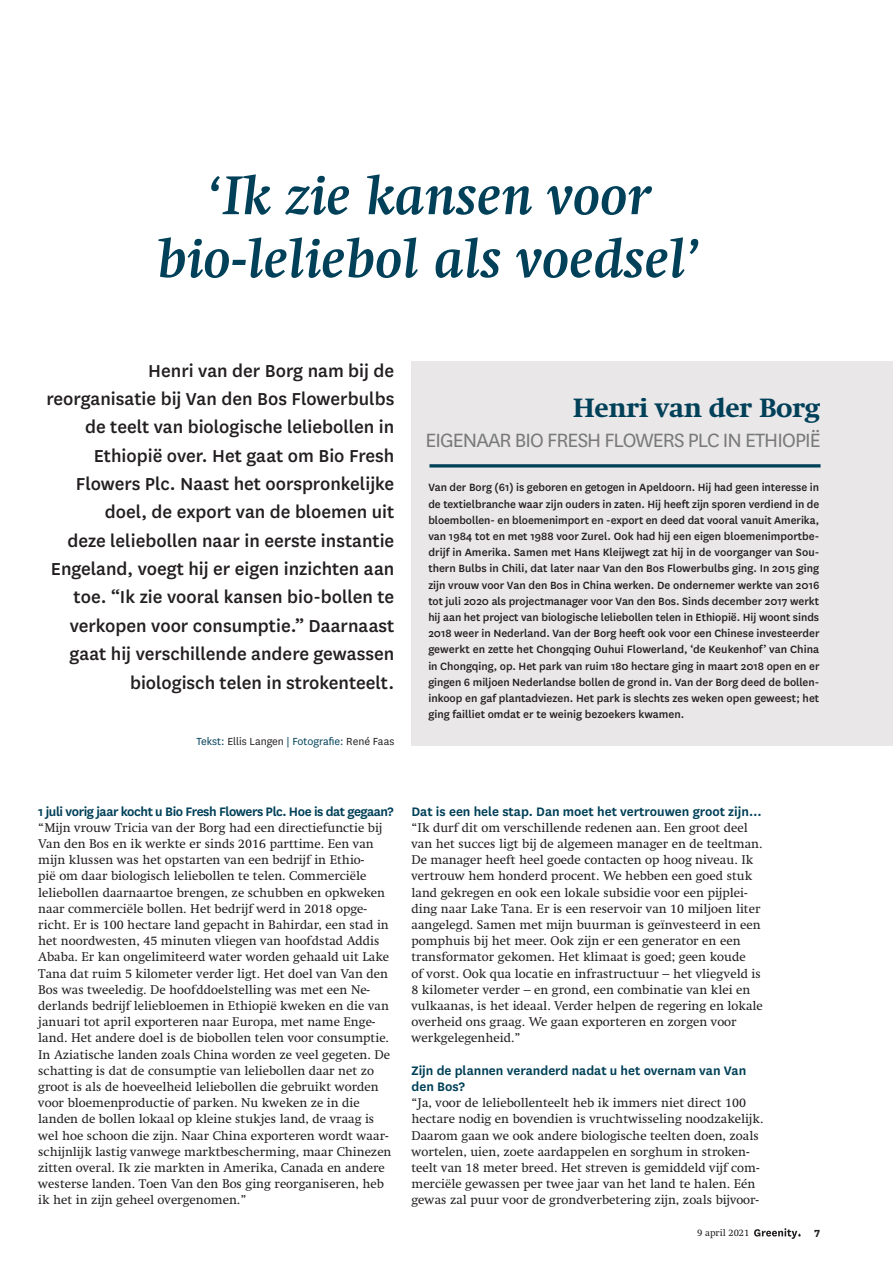
<style>
.page{position:relative;width:893px;height:1263px;background:#fff}
.page>*{position:absolute;margin:0;border:0;box-sizing:border-box;transform-origin:0 0}
.t1{font:italic 700 55.5px/63px "Swift LT Pro";color:#004058;text-align:center}
.t2{font:800 27px "Swift LT Pro";letter-spacing:-.02em;color:#004058}
.t3{font:22.5px "National";letter-spacing:-.04em;color:#787a79}
.t4{font:500 20.25px/28.3px "National";color:#231f20;text-align:right}
.t5{font:600 14.4px/16.2px "National";color:#004058}
.t6{font:600 14.4px "National";letter-spacing:-.03em;color:#004058}
.t7{font:12.9px/16.2px "Swift LT Pro";color:#231f20}
.t8{font:500 12.3px/16.2px "National";color:#231f20;text-align:justify}
.t9{font:12px "National";color:#231f20}
.t10{font:700 12px "National";color:#231f20}
.t11{font:9.75px "Swift LT Pro";color:#231f20}
.s1{color:#004058}
</style>
<div class="page">
<svg style="left:754px;top:1228px;width:47px;height:11px"></svg>
<div style="left:411px;top:361px;width:482px;height:385px;background:#e9e7e8"></div>
<hr style="left:429px;top:464px;width:391px;height:3px;background:#004058">
<h1 class="t1" style="left:157px;top:163px;width:545px">‘Ik zie kansen voor bio-leliebol als voedsel’</h1>
<p class="t4" style="left:46px;top:355px;width:349px">Henri van der Borg nam bij de reorganisatie bij Van den Bos Flowerbulbs de teelt van biologische leliebollen in Ethiopië over. Het gaat om Bio Fresh Flowers Plc. Naast het oorspronkelijke doel, de export van de bloemen uit<br>deze leliebollen naar in eerste instantie Engeland, voegt hij er eigen inzichten aan toe. “Ik zie vooral kansen bio-bollen te verkopen voor consumptie.” Daarnaast gaat hij verschillende andere gewassen biologisch telen in strokenteelt.</p>
<p class="t9" style="left:196px;top:734px;width:199px"><span class="s1">Tekst:</span> Ellis Langen <span class="s1">| Fotografie:</span> René Faas</p>
<h2 class="t2" style="left:573px;top:391px;width:249px">Henri van der Borg</h2>
<h3 class="t3" style="left:425px;top:425px;width:397px">EIGENAAR BIO FRESH FLOWERS PLC IN ETHIOPIË</h3>
<p class="t8" style="left:428px;top:479px;width:393px">Van der Borg (61) is geboren en getogen in Apeldoorn. Hij had geen interesse in de textielbranche waar zijn ouders in zaten. Hij heeft zijn sporen verdiend in de bloembollen- en bloemenimport en -export en deed dat vooral vanuit Amerika, van 1984 tot en met 1988 voor Zurel. Ook had hij een eigen bloemenimportbe&shy;drijf in Amerika. Samen met Hans Kleijwegt zat hij in de voorganger van Sou&shy;thern Bulbs in Chili, dat later naar Van den Bos Flowerbulbs ging. In 2015 ging zijn vrouw voor Van den Bos in China werken. De ondernemer werkte van 2016 tot juli 2020 als projectmanager voor Van den Bos. Sinds december 2017 werkt hij aan het project van biologische leliebollen telen in Ethiopië. Hij woont sinds 2018 weer in Nederland. Van der Borg heeft ook voor een Chinese investeerder gewerkt en zette het Chongqing Ouhui Flowerland, ‘de Keukenhof’ van China in Chongqing, op. Het park van ruim 180 hectare ging in maart 2018 open en er gingen 6 miljoen Nederlandse bollen de grond in. Van der Borg deed de bollen&shy;inkoop en gaf plantadviezen. Het park is slechts zes weken open geweest; het ging failliet omdat er te weinig bezoekers kwamen.</p>
<p class="t6" style="left:38px;top:801px;width:357px">1 juli vorig jaar kocht u Bio Fresh Flowers Plc. Hoe is dat gegaan?</p>
<p class="t7" style="left:38px;top:819px;width:355px">“Mijn vrouw Tricia van der Borg had een directiefunctie bij Van den Bos en ik werkte er sinds 2016 parttime. Een van mijn klussen was het opstarten van een bedrijf in Ethio-<br>pië om daar biologisch leliebollen te telen. Commerciële leliebollen daarnaartoe brengen, ze schubben en opkweken naar commerciële bollen. Het bedrijf werd in 2018 opge&shy;richt. Er is 100 hectare land gepacht in Bahirdar, een stad in het noordwesten, 45 minuten vliegen van hoofdstad Addis Ababa. Er kan ongelimiteerd water worden gehaald uit Lake Tana dat ruim 5 kilometer verder ligt. Het doel van Van den Bos was tweeledig. De hoofddoelstelling was met een Ne&shy;derlands bedrijf leliebloemen in Ethiopië kweken en die van januari tot april exporteren naar Europa, met name Enge&shy;land. Het andere doel is de biobollen telen voor consumptie.<br>In Aziatische landen zoals China worden ze veel gegeten. De schatting is dat de consumptie van leliebollen daar net zo groot is als de hoeveelheid leliebollen die gebruikt worden voor bloemenproductie of parken. Nu kweken ze in die landen de bollen lokaal op kleine stukjes land, de vraag is wel hoe schoon die zijn. Naar China exporteren wordt waar&shy;schijnlijk lastig vanwege marktbescherming, maar Chinezen zitten overal. Ik zie markten in Amerika, Canada en andere westerse landen. Toen Van den Bos ging reorganiseren, heb ik het in zijn geheel overgenomen.”</p>
<p class="t5" style="left:411px;top:802px;width:352px">Dat is een hele stap. Dan moet het vertrouwen groot zijn…</p>
<p class="t7" style="left:411px;top:819px;width:353px">“Ik durf dit om verschillende redenen aan. Een groot deel van het succes ligt bij de algemeen manager en de teeltman.<br>De manager heeft heel goede contacten op hoog niveau. Ik vertrouw hem honderd procent. We hebben een goed stuk land gekregen en ook een lokale subsidie voor een pijplei&shy;ding naar Lake Tana. Er is een reservoir van 10 miljoen liter aangelegd. Samen met mijn buurman is geïnvesteerd in een pomphuis bij het meer. Ook zijn er een generator en een transformator gekomen. Het klimaat is goed; geen koude<br>of vorst. Ook qua locatie en infrastructuur – het vliegveld is 8 kilometer verder – en grond, een combinatie van klei en vulkaanas, is het ideaal. Verder helpen de regering en lokale overheid ons graag. We gaan exporteren en zorgen voor werkgelegenheid.”</p>
<p class="t5" style="left:411px;top:1061px;width:336px">Zijn de plannen veranderd nadat u het overnam van Van den Bos?</p>
<p class="t7" style="left:411px;top:1094px;width:353px">“Ja, voor de leliebollenteelt heb ik immers niet direct 100 hectare nodig en bovendien is vruchtwisseling noodzakelijk.<br>Daarom gaan we ook andere biologische teelten doen, zoals wortelen, uien, zoete aardappelen en sorghum in stroken&shy;teelt van 18 meter breed. Het streven is gemiddeld vijf com&shy;merciële gewassen per twee jaar van het land te halen. Eén gewas zal puur voor de grondverbetering zijn, zoals bijvoor-</p>
<p class="t11" style="left:704px;top:1187px;width:54px">9 april 2021</p>
<p class="t11" style="left:697px;top:1227px;width:54px">9 april 2021</p>
<p class="t10" style="left:814px;top:1224px;width:8px">7</p>
</div>
